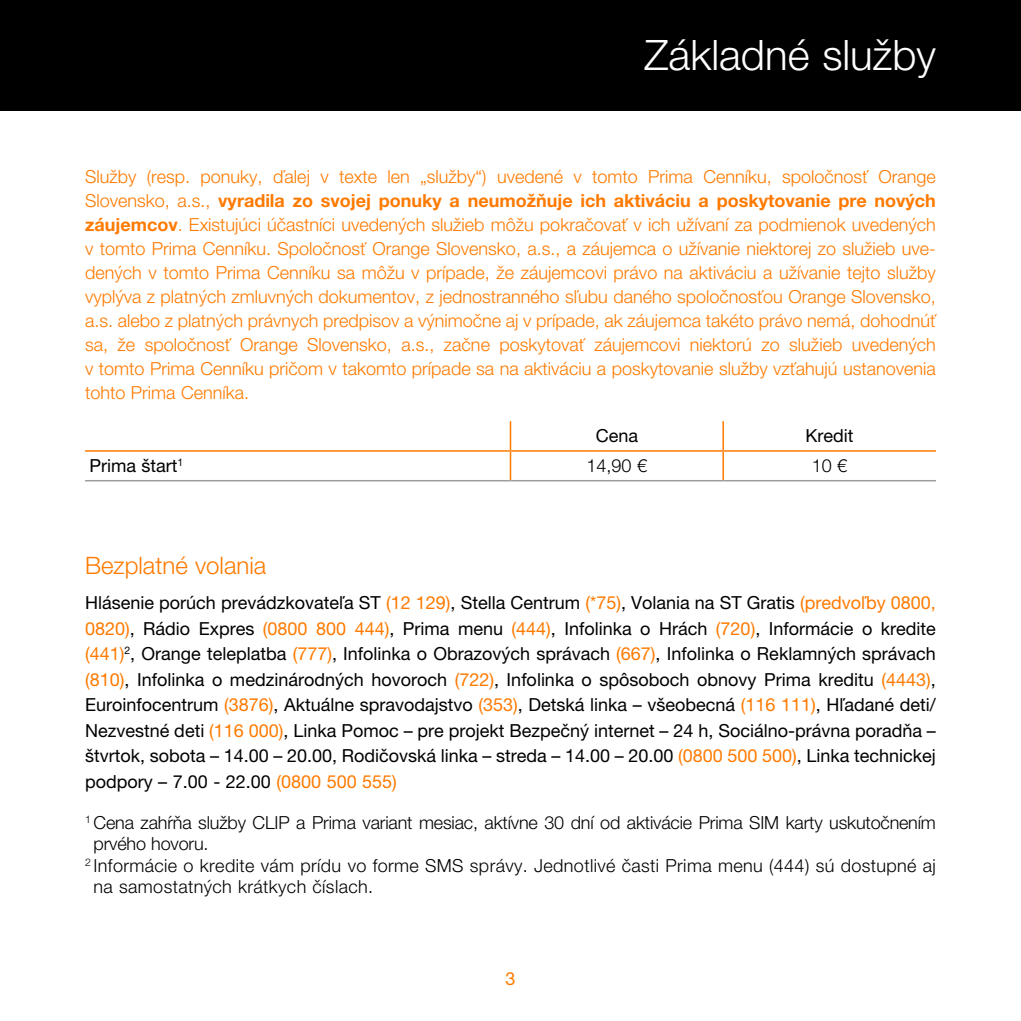
<style>
.page{position:relative;width:1021px;height:1021px;background:#fff}
.page>*{position:absolute;margin:0;border:0;box-sizing:border-box;transform-origin:0 0}
.t1{font:300 42px "Helvetica Neue LT Pro";color:#fff}
.t2{font:300 24px "Helvetica Neue LT Pro";color:#ff7a00}
.t3{font:300 18px/24px "Helvetica Neue LT Pro";color:#ff7a00;text-align:justify}
.t4{font:18px/25.5px "Helvetica Neue LT Pro";color:#000;text-align:justify}
.t5{font:300 18px "Helvetica Neue LT Pro";letter-spacing:.02em;color:#000}
.t6{font:300 18px "Helvetica Neue LT Pro";letter-spacing:-.01em;color:#000}
.t7{font:18px "Helvetica Neue LT Pro";color:#ff7a00}
.s1{font-weight:700}
.s2{color:#ff7a00}
</style>
<div class="page">
<div style="left:0;top:0;width:1020px;height:111px;background:#000"></div>
<hr style="left:85px;top:450px;width:425px;height:1px;background:#ff7a00">
<hr style="left:510px;top:450px;width:213px;height:1px;background:#ff7a00">
<hr style="left:723px;top:450px;width:212px;height:1px;background:#ff7a00">
<hr style="left:509px;top:421px;width:2px;height:29px;background:#ff7a00">
<hr style="left:722px;top:421px;width:2px;height:29px;background:#ff7a00">
<hr style="left:509px;top:451px;width:2px;height:29px;background:#ff7a00">
<hr style="left:722px;top:451px;width:2px;height:29px;background:#ff7a00">
<hr style="left:85px;top:480px;width:425px;height:1px;background:#9d9d9c">
<hr style="left:510px;top:480px;width:213px;height:1px;background:#9d9d9c">
<hr style="left:723px;top:480px;width:212px;height:1px;background:#9d9d9c">
<h1 class="t1" style="left:644px;top:30px;width:293px">Základné služby</h1>
<p class="t3" style="left:85px;top:164px;width:852px">Služby (resp. ponuky, ďalej v texte len „služby“) uvedené v tomto Prima Cenníku, spoločnosť Orange Slovensko, a.s., <span class="s1">vyradila zo svojej ponuky a neumožňuje ich aktiváciu a poskytovanie pre nových záujemcov</span>. Existujúci účastníci uvedených služieb môžu pokračovať v ich užívaní za podmienok uvedených v tomto Prima Cenníku. Spoločnosť Orange Slovensko, a.s., a záujemca o užívanie niektorej zo služieb uve&shy;dených v tomto Prima Cenníku sa môžu v prípade, že záujemcovi právo na aktiváciu a užívanie tejto služby vyplýva z platných zmluvných dokumentov, z jednostranného sľubu daného spoločnosťou Orange Slovensko, a.s. alebo z platných právnych predpisov a výnimočne aj v prípade, ak záujemca takéto právo nemá, dohodnúť sa, že spoločnosť Orange Slovensko, a.s., začne poskytovať záujemcovi niektorú zo služieb uvedených v tomto Prima Cenníku pričom v takomto prípade sa na aktiváciu a poskytovanie služby vzťahujú ustanovenia tohto Prima Cenníka.</p>
<p class="t4" style="left:595px;top:423px;width:44px">Cena</p>
<p class="t4" style="left:805px;top:423px;width:50px">Kredit</p>
<p class="t4" style="left:89px;top:453px;width:96px">Prima štart<sup>1</sup></p>
<p class="t5" style="left:586px;top:455px;width:62px">14,90 €</p>
<p class="t5" style="left:811px;top:455px;width:37px">10 €</p>
<h2 class="t2" style="left:85px;top:551px;width:183px">Bezplatné volania</h2>
<p class="t4" style="left:85px;top:589px;width:852px">Hlásenie porúch prevádzkovateľa ST <span class="s2">(12 129)</span>, Stella Centrum <span class="s2">(*75)</span>, Volania na ST Gratis <span class="s2">(predvoľby 0800, 0820)</span>, Rádio Expres <span class="s2">(0800 800 444)</span>, Prima menu <span class="s2">(444)</span>, Infolinka o Hrách <span class="s2">(720)</span>, Informácie o kredite <span class="s2">(441)</span><sup>2</sup>, Orange teleplatba <span class="s2">(777)</span>, Infolinka o Obrazových správach <span class="s2">(667)</span>, Infolinka o Reklamných správach <span class="s2">(810)</span>, Infolinka o medzinárodných hovoroch <span class="s2">(722)</span>, Infolinka o spôsoboch obnovy Prima kreditu <span class="s2">(4443)</span>, Euroinfocentrum <span class="s2">(3876)</span>, Aktuálne spravodajstvo <span class="s2">(353)</span>, Detská linka – všeobecná <span class="s2">(116 111)</span>, Hľadané deti/ Nezvestné deti <span class="s2">(116 000)</span>, Linka Pomoc – pre projekt Bezpečný internet – 24 h, Sociálno-právna poradňa – štvrtok, sobota – 14.00 – 20.00, Rodičovská linka – streda – 14.00 – 20.00 <span class="s2">(0800 500 500)</span>, Linka technickej podpory – 7.00 - 22.00 <span class="s2">(0800 500 555)</span></p>
<p class="t6" style="left:85px;top:811px;width:852px"><sup>1</sup> Cena zahŕňa služby CLIP a Prima variant mesiac, aktívne 30 dní od aktivácie Prima SIM karty uskutočnením</p>
<p class="t6" style="left:94px;top:832px;width:116px">prvého hovoru.</p>
<p class="t5" style="left:85px;top:854px;width:852px"><sup>2</sup> Informácie o kredite vám prídu vo forme SMS správy. Jednotlivé časti Prima menu (444) sú dostupné aj</p>
<p class="t5" style="left:94px;top:876px;width:281px">na samostatných krátkych číslach.</p>
<p class="t7" style="left:505px;top:967px;width:12px">3</p>
</div>
